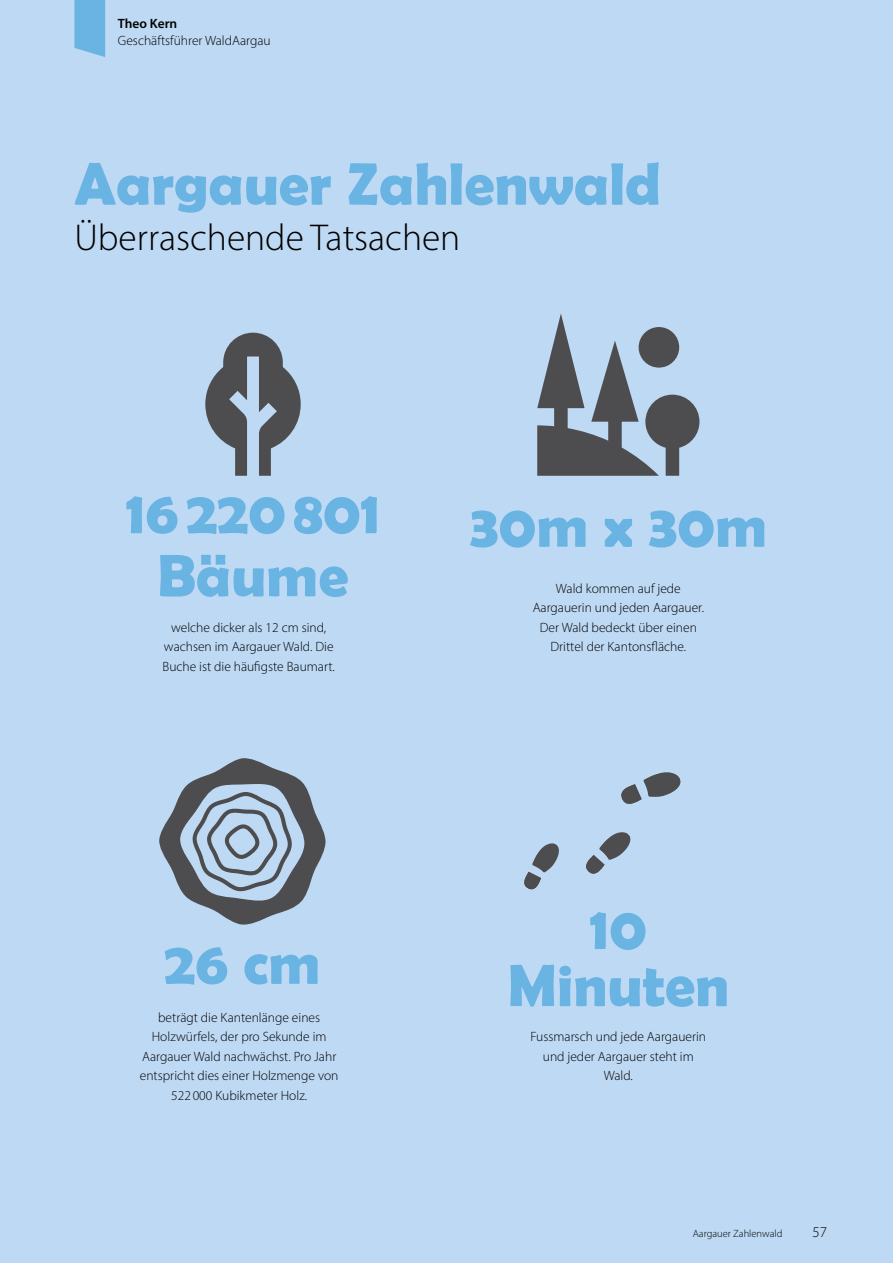
<style>
.page{position:relative;width:893px;height:1263px;background:#bed9f3}
.page>*{position:absolute;margin:0;border:0;box-sizing:border-box;transform-origin:0 0}
.t1{font:700 60px/63px "Berlin Sans FB Demi";color:#6ab4e4;text-align:center}
.t2{font:300 37.5px "Myriad Pro";color:#000}
.t3{font:300 15px "Myriad Pro";color:#000}
.t4{font:300 13.5px/19.5px "Myriad Pro";color:#000;text-align:center}
.t5{font:600 13.5px "Myriad Pro";color:#000}
.t6{font:300 10.5px "Myriad Pro";color:#000}
</style>
<div class="page">
<svg style="left:159px;top:758px;width:167px;height:166px"></svg>
<svg style="left:205px;top:333px;width:96px;height:143px"></svg>
<svg style="left:524px;top:843px;width:35px;height:46px"></svg>
<svg style="left:586px;top:832px;width:45px;height:42px"></svg>
<svg style="left:621px;top:772px;width:60px;height:32px"></svg>
<svg style="left:537px;top:314px;width:162px;height:162px"></svg>
<svg style="left:74px;top:0;width:31px;height:57px;background:#71b7e5"></svg>
<p class="t5" style="left:118px;top:15px;width:61px">Theo Kern</p>
<p class="t4" style="left:118px;top:30px;width:154px">Geschäftsführer WaldAargau</p>
<h1 class="t1" style="left:74px;top:151px;width:588px">Aargauer Zahlenwald</h1>
<h2 class="t2" style="left:74px;top:214px;width:387px">Überraschende Tatsachen</h2>
<h1 class="t1" style="left:126px;top:480px;width:256px">16220801<br>Bäume</h1>
<p class="t4" style="left:163px;top:617px;width:174px">welche dicker als 12 cm sind, wachsen im Aargauer Wald. Die<br>Buche ist die häufigste Baumart.</p>
<h1 class="t1" style="left:469px;top:494px;width:300px">30m x 30m</h1>
<p class="t4" style="left:533px;top:578px;width:173px">Wald kommen auf jede<br>Aargauerin und jeden Aargauer.<br>Der Wald bedeckt über einen<br>Drittel der Kantonsfläche.</p>
<h1 class="t1" style="left:164px;top:931px;width:158px">26 cm</h1>
<p class="t4" style="left:140px;top:1007px;width:200px">beträgt die Kantenlänge eines<br>Holzwürfels, der pro Sekunde im<br>Aargauer Wald nachwächst. Pro Jahr entspricht dies einer Holzmenge von<br>522 000 Kubikmeter Holz.</p>
<h1 class="t1" style="left:508px;top:899px;width:223px;line-height:57px">10<br>Minuten</h1>
<p class="t4" style="left:530px;top:1027px;width:177px">Fussmarsch und jede Aargauerin und jeder Aargauer steht im<br>Wald.</p>
<p class="t6" style="left:693px;top:1227px;width:91px">Aargauer Zahlenwald</p>
<p class="t3" style="left:812px;top:1222px;width:16px">57</p>
</div>
